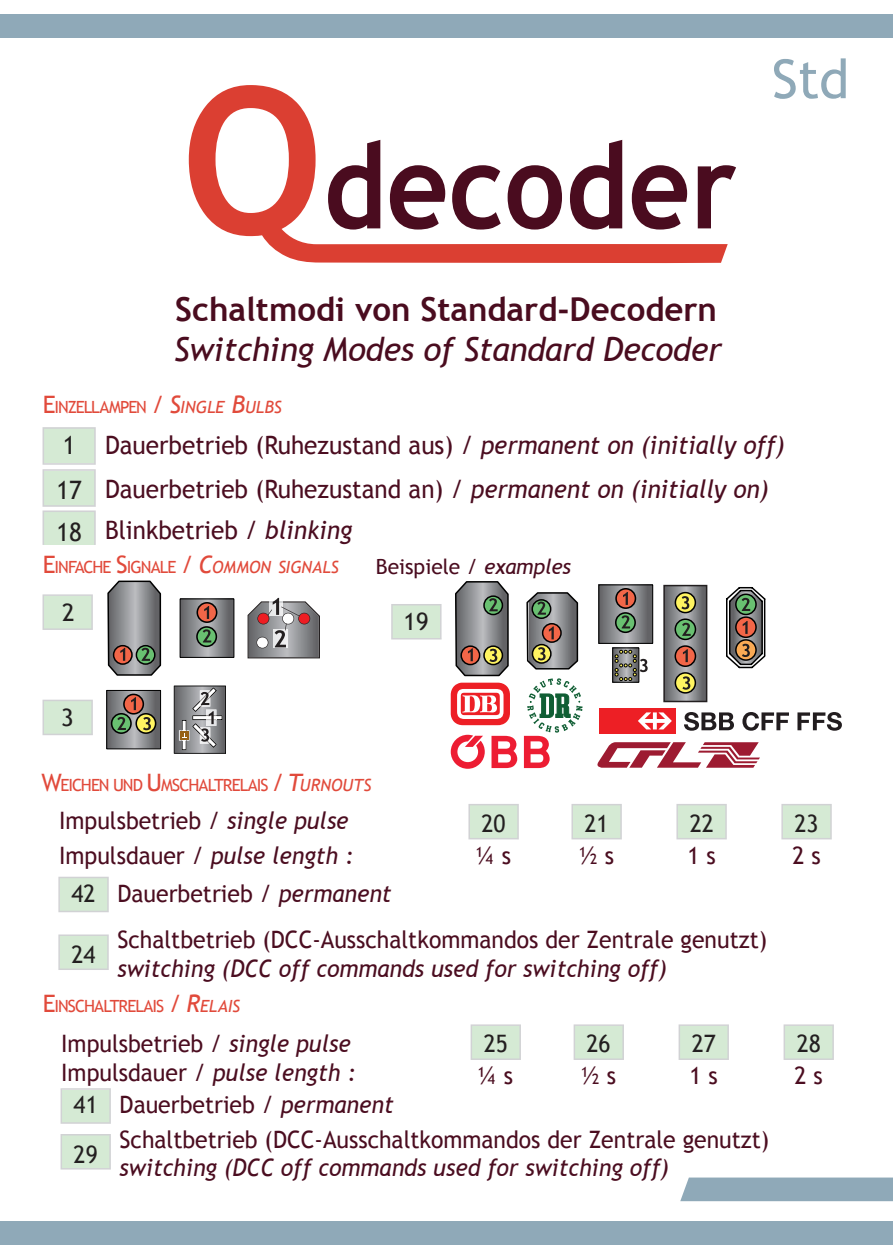
<style>
.page{position:relative;width:893px;height:1259px;background:#fff}
.page>*{position:absolute;margin:0;border:0;box-sizing:border-box;transform-origin:0 0}
.t1{font:700 118.5px "Trebuchet MS";color:#4a0c1f;scale:.91 1}
.t2{font:54px "Trebuchet MS";color:#8fa9b8}
.t3{font:italic 33px "Trebuchet MS";letter-spacing:-.01em;color:#4a0c1f}
.t4{font:700 33px "Trebuchet MS";color:#4a0c1f}
.t5{font:25.5px/44.4px "Trebuchet MS";color:#4b0d20;scale:.96 1}
.t6{font:24px/46.5px "Trebuchet MS";color:#4b0d20;scale:.96 1}
.t7{font:italic 24px "Trebuchet MS";color:#4b0d20;scale:.96 1}
.t8{font:24px/49.2px "Trebuchet MS";color:#231f20;scale:.96 1}
.t9{font:24px "Trebuchet MS";color:#231f20}
.t10{font:21px "Trebuchet MS";color:#4a0c1f}
.t11{font:16.8px "Trebuchet MS";letter-spacing:-.055em;color:#e14a3b}
.s1{font-size:24px}
.s2{font-style:italic;font-size:24px}
.s3{font-style:italic}
.s4{color:#231f20}
</style>
<div class="page">
<div style="left:0;top:1220px;width:893px;height:24px;background:#8fa9b8"></div>
<div style="left:680px;top:1177px;width:213px;height:24px;background:#8fa9b8"></div>
<div style="left:0;top:15px;width:893px;height:23px;background:#8fa9b8"></div>
<svg style="left:189px;top:85px;width:539px;height:178px"></svg>
<svg style="left:468px;top:804px;width:51px;height:35px;background:#d5e7d4"></svg>
<svg style="left:571px;top:804px;width:51px;height:35px;background:#d4e7d4"></svg>
<svg style="left:676px;top:804px;width:51px;height:35px;background:#d5e7d4"></svg>
<svg style="left:781px;top:804px;width:51px;height:35px;background:#d5e7d4"></svg>
<svg style="left:58px;top:876px;width:51px;height:36px;background:#d5e7d5"></svg>
<svg style="left:58px;top:934px;width:51px;height:36px;background:#d5e7d5"></svg>
<svg style="left:43px;top:594px;width:50px;height:36px;background:#d5e7d4"></svg>
<svg style="left:43px;top:699px;width:50px;height:36px;background:#d5e7d4"></svg>
<svg style="left:391px;top:604px;width:51px;height:35px;background:#d5e7d4"></svg>
<svg style="left:108px;top:692px;width:51px;height:55px;background:#828386"></svg>
<div style="left:106px;top:690px;width:55px;height:59px;border:1px solid #000"></div>
<div style="left:124px;top:694px;width:19px;height:20px;background:#f26648;border-radius:50%"></div>
<div style="left:123px;top:693px;width:21px;height:21px;border:2px solid #000;border-radius:50%"></div>
<svg style="left:112px;top:714px;width:19px;height:19px"></svg>
<div style="left:111px;top:713px;width:21px;height:21px;border:2px solid #000;border-radius:50%"></div>
<svg style="left:136px;top:714px;width:20px;height:19px"></svg>
<div style="left:135px;top:713px;width:21px;height:21px;border:2px solid #000;border-radius:50%"></div>
<svg style="left:131px;top:697px;width:5px;height:13px"></svg>
<svg style="left:143px;top:717px;width:8px;height:13px"></svg>
<svg style="left:117px;top:717px;width:9px;height:13px"></svg>
<svg style="left:43px;top:427px;width:53px;height:118px;background:#d7e8d7"></svg>
<svg style="left:107px;top:580px;width:55px;height:96px;background:#868584"></svg>
<svg style="left:526px;top:592px;width:53px;height:78px;background:#838178"></svg>
<svg style="left:600px;top:586px;width:51px;height:56px;background:#808285"></svg>
<div style="left:598px;top:584px;width:55px;height:60px;border:1px solid #000"></div>
<div style="left:616px;top:589px;width:19px;height:19px;background:#f26648;border-radius:50%"></div>
<div style="left:615px;top:588px;width:21px;height:21px;border:2px solid #000;border-radius:50%"></div>
<svg style="left:616px;top:613px;width:19px;height:19px"></svg>
<div style="left:615px;top:612px;width:21px;height:21px;border:2px solid #000;border-radius:50%"></div>
<svg style="left:614px;top:649px;width:23px;height:31px"></svg>
<div style="left:612px;top:647px;width:27px;height:35px;border:1px solid #000"></div>
<svg style="left:623px;top:592px;width:5px;height:13px"></svg>
<svg style="left:621px;top:615px;width:9px;height:13px"></svg>
<svg style="left:615px;top:650px;width:33px;height:31px"></svg>
<svg style="left:182px;top:600px;width:50px;height:56px;background:#818285"></svg>
<div style="left:180px;top:598px;width:54px;height:60px;border:1px solid #000"></div>
<svg style="left:197px;top:603px;width:20px;height:19px"></svg>
<div style="left:196px;top:602px;width:21px;height:21px;border:2px solid #000;border-radius:50%"></div>
<svg style="left:197px;top:627px;width:19px;height:19px"></svg>
<div style="left:196px;top:626px;width:21px;height:21px;border:2px solid #000;border-radius:50%"></div>
<svg style="left:204px;top:606px;width:5px;height:13px"></svg>
<svg style="left:203px;top:629px;width:8px;height:13px"></svg>
<svg style="left:248px;top:598px;width:72px;height:60px;background:#9b9396"></svg>
<svg style="left:174px;top:685px;width:52px;height:69px;background:#8b8b8b"></svg>
<svg style="left:726px;top:587px;width:40px;height:82px;background:#80776a"></svg>
<svg style="left:666px;top:588px;width:38px;height:111px;background:#7f8083"></svg>
<div style="left:663px;top:585px;width:44px;height:117px;border:2px solid #231f20"></div>
<svg style="left:675px;top:619px;width:20px;height:20px"></svg>
<div style="left:674px;top:618px;width:22px;height:22px;border:2px solid #000;border-radius:50%"></div>
<svg style="left:675px;top:646px;width:20px;height:20px"></svg>
<div style="left:674px;top:645px;width:22px;height:22px;border:2px solid #000;border-radius:50%"></div>
<svg style="left:675px;top:592px;width:20px;height:20px"></svg>
<div style="left:675px;top:592px;width:21px;height:21px;border:2px solid #000;border-radius:50%"></div>
<svg style="left:675px;top:673px;width:20px;height:20px"></svg>
<div style="left:675px;top:672px;width:21px;height:21px;border:2px solid #000;border-radius:50%"></div>
<svg style="left:681px;top:596px;width:8px;height:13px"></svg>
<svg style="left:682px;top:676px;width:8px;height:13px"></svg>
<svg style="left:683px;top:649px;width:5px;height:13px"></svg>
<svg style="left:682px;top:623px;width:9px;height:13px"></svg>
<svg style="left:597px;top:742px;width:163px;height:25px"></svg>
<div style="left:600px;top:708px;width:76px;height:25px;background:#ed1f25"></div>
<svg style="left:638px;top:712px;width:34px;height:17px"></svg>
<svg style="left:684px;top:712px;width:50px;height:18px"></svg>
<svg style="left:742px;top:712px;width:47px;height:18px"></svg>
<svg style="left:797px;top:712px;width:45px;height:18px"></svg>
<svg style="left:451px;top:581px;width:59px;height:144px"></svg>
<svg style="left:524px;top:678px;width:59px;height:90px"></svg>
<svg style="left:491px;top:736px;width:26px;height:32px"></svg>
<svg style="left:451px;top:735px;width:34px;height:34px"></svg>
<svg style="left:471px;top:1024px;width:50px;height:36px;background:#d5e7d4"></svg>
<svg style="left:574px;top:1024px;width:50px;height:36px;background:#d5e7d4"></svg>
<svg style="left:679px;top:1024px;width:50px;height:36px;background:#d5e7d4"></svg>
<svg style="left:784px;top:1024px;width:50px;height:36px;background:#d5e7d4"></svg>
<svg style="left:61px;top:1088px;width:50px;height:35px;background:#d5e7d4"></svg>
<svg style="left:61px;top:1134px;width:50px;height:35px;background:#d4e7d4"></svg>
<h1 class="t1" style="left:324px;top:112px;width:456px">decoder</h1>
<h3 class="t4" style="left:175px;top:289px;width:543px">Schaltmodi von Standard-Decodern</h3>
<h3 class="t3" style="left:174px;top:330px;width:550px">Switching Modes of Standard Decoder</h3>
<p class="t11" style="left:43px;top:397px;width:240px"><span class="s1">E</span>INZELLAMPEN <span class="s1">/</span> <span class="s2">S</span><span class="s3">INGLE</span> <span class="s2">B</span><span class="s3">ULBS</span></p>
<h2 class="t2" style="left:772px;top:47px;width:79px">Std</h2>
<p class="t5" style="left:56px;top:422px;width:760px"><span class="s4">1</span> Dauerbetrieb (Ruhezustand aus) / <span class="s3">permanent on (initially off)<br></span><span class="s4">17</span> Dauerbetrieb (Ruhezustand an) / <span class="s3">permanent on (initially on)</span></p>
<p class="t5" style="left:56px;top:508px;width:310px"><span class="s4">18</span> Blinkbetrieb / <span class="s3">blinking</span></p>
<p class="t10" style="left:376px;top:554px;width:197px">Beispiele / <span class="s3">examples</span></p>
<p class="t11" style="left:43px;top:557px;width:297px"><span class="s1">E</span>INFACHE <span class="s1">S</span>IGNALE <span class="s1">/</span> <span class="s2">C</span><span class="s3">OMMON SIGNALS</span></p>
<p class="t9" style="left:62px;top:598px;width:14px">2</p>
<p class="t9" style="left:61px;top:703px;width:14px">3</p>
<p class="t11" style="left:42px;top:775px;width:331px"><span class="s1">W</span>EICHEN UND <span class="s1">U</span>MSCHALTRELAIS <span class="s1">/</span> <span class="s2">T</span><span class="s3">URNOUTS</span></p>
<p class="t6" style="left:59px;top:797px;width:303px">Impulsbetrieb / <span class="s3">single pulse</span></p>
<p class="t9" style="left:404px;top:607px;width:27px">19</p>
<p class="t8" style="left:482px;top:799px;width:27px">20</p>
<p class="t8" style="left:584px;top:799px;width:27px">21</p>
<p class="t8" style="left:690px;top:799px;width:27px">22</p>
<p class="t8" style="left:794px;top:799px;width:27px">23</p>
<p class="t6" style="left:59px;top:832px;width:308px">Impulsdauer / <span class="s3">pulse length :</span></p>
<p class="t6" style="left:476px;top:832px;width:38px">¼ s</p>
<p class="t6" style="left:579px;top:832px;width:38px">½ s</p>
<p class="t6" style="left:687px;top:832px;width:31px">1 s</p>
<p class="t6" style="left:792px;top:832px;width:31px">2 s</p>
<p class="t8" style="left:72px;top:869px;width:27px">42</p>
<p class="t8" style="left:72px;top:930px;width:27px">24</p>
<p class="t6" style="left:117px;top:870px;width:678px">Dauerbetrieb / <span class="s3">permanent<br></span>Schaltbetrieb (DCC-Ausschaltkommandos der Zentrale genutzt)</p>
<p class="t7" style="left:117px;top:954px;width:574px">switching (DCC off commands used for switching off)</p>
<p class="t11" style="left:43px;top:996px;width:199px"><span class="s1">E</span>INSCHALTRELAIS <span class="s1">/</span> <span class="s2">R</span><span class="s3">ELAIS</span></p>
<p class="t6" style="left:61px;top:1021px;width:303px">Impulsbetrieb / <span class="s3">single pulse</span></p>
<p class="t6" style="left:120px;top:1087px;width:678px;line-height:34.5px">Dauerbetrieb / <span class="s3">permanent<br></span>Schaltbetrieb (DCC-Ausschaltkommandos der Zentrale genutzt)</p>
<p class="t7" style="left:120px;top:1153px;width:574px">switching (DCC off commands used for switching off)</p>
<p class="t8" style="left:484px;top:1019px;width:27px">25</p>
<p class="t8" style="left:586px;top:1019px;width:27px">26</p>
<p class="t8" style="left:692px;top:1019px;width:27px">27</p>
<p class="t8" style="left:797px;top:1019px;width:27px">28</p>
<p class="t6" style="left:61px;top:1049px;width:308px">Impulsdauer / <span class="s3">pulse length :</span></p>
<p class="t6" style="left:478px;top:1052px;width:38px">¼ s</p>
<p class="t6" style="left:581px;top:1052px;width:38px">½ s</p>
<p class="t6" style="left:690px;top:1052px;width:31px">1 s</p>
<p class="t6" style="left:795px;top:1052px;width:31px">2 s</p>
<p class="t8" style="left:74px;top:1080px;width:27px">41<br>29</p>
</div>
